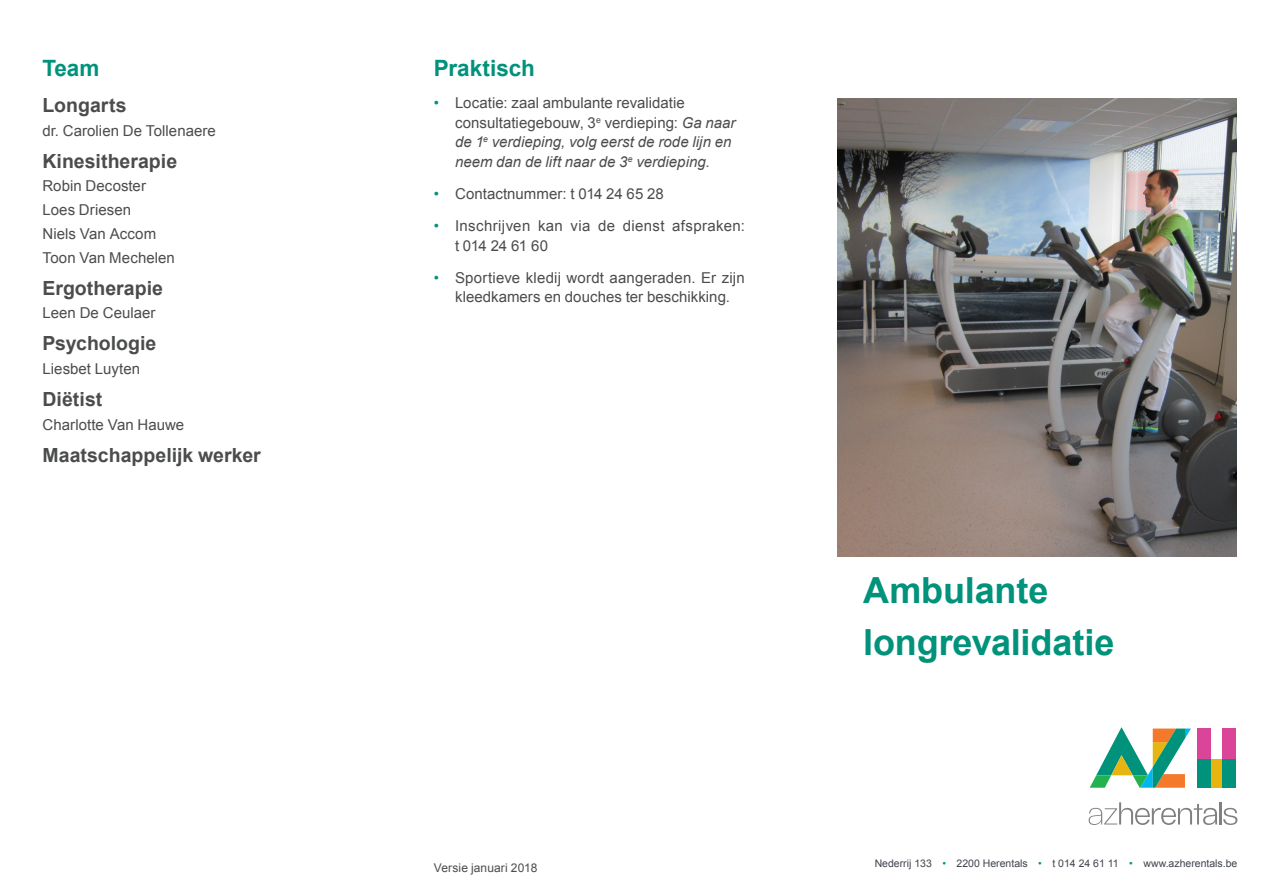
<style>
.page{position:relative;width:1263px;height:893px;background:#fff}
.page>*{position:absolute;margin:0;border:0;box-sizing:border-box;transform-origin:0 0}
.Hoofdtitel{font:700 36px "Arial";letter-spacing:-.005em;color:#00927a}
.Titel{font:700 22.5px "Arial";color:#00927a}
.Tussentitel{font:700 19.5px "Arial";color:#4b4c4d}
.Standaard_team{font:15px/19.5px "Arial";letter-spacing:.005em;color:#4b4c4d;text-align:center}
.t1{font:italic 15px/19.5px "Arial";color:#4b4c4d}
.Standaard_team-2{font:15px/19.5px "Arial";letter-spacing:.025em;color:#4b4c4d}
.Adresregel{font:12px "Arial";letter-spacing:.01em;color:#4b4c4d}
.t2{font:10.5px "Arial";color:#40444e}
.s1{font-style:normal;color:#00927a}
.s2{font-style:normal}
.s3{color:#00927a}
</style>
<div class="page">
<div style="left:1222px;top:728px;width:14px;height:31px;background:#da4599"></div>
<div style="left:1197px;top:728px;width:13px;height:31px;background:#da4599"></div>
<div style="left:1210px;top:759px;width:12px;height:29px;background:#e8b510"></div>
<svg style="left:1090px;top:727px;width:101px;height:61px"></svg>
<div style="left:1197px;top:759px;width:13px;height:29px;background:#00927a"></div>
<div style="left:1222px;top:759px;width:14px;height:29px;background:#00927a"></div>
<svg style="left:1089px;top:802px;width:128px;height:23px"></svg>
<hr style="left:1219px;top:802px;width:2px;height:22px;background:#808083">
<svg style="left:1223px;top:808px;width:14px;height:17px"></svg>
<img style="left:838px;top:99px;width:399px;height:457px">
<p class="Titel" style="left:43px;top:53px;width:58px">Team</p>
<p class="Tussentitel" style="left:43px;top:92px;width:86px">Longarts</p>
<p class="Standaard_team" style="left:43px;top:121px;width:175px">dr. Carolien De Tollenaere</p>
<p class="Tussentitel" style="left:43px;top:148px;width:136px">Kinesitherapie</p>
<p class="Standaard_team" style="left:43px;top:177px;width:105px">Robin Decoster</p>
<p class="Standaard_team" style="left:43px;top:200px;width:90px">Loes Driesen</p>
<p class="Standaard_team" style="left:43px;top:224px;width:115px">Niels Van Accom</p>
<p class="Standaard_team" style="left:43px;top:248px;width:134px">Toon Van Mechelen</p>
<p class="Tussentitel" style="left:43px;top:275px;width:122px">Ergotherapie</p>
<p class="Standaard_team" style="left:43px;top:304px;width:114px">Leen De Ceulaer</p>
<p class="Tussentitel" style="left:43px;top:330px;width:115px">Psychologie</p>
<p class="Standaard_team" style="left:43px;top:359px;width:99px">Liesbet Luyten</p>
<p class="Tussentitel" style="left:43px;top:386px;width:61px">Diëtist</p>
<p class="Standaard_team" style="left:43px;top:415px;width:143px">Charlotte Van Hauwe</p>
<p class="Tussentitel" style="left:43px;top:442px;width:220px">Maatschappelijk werker</p>
<p class="Titel" style="left:434px;top:53px;width:103px">Praktisch</p>
<p class="t1" style="left:455px;top:93px;width:282px;text-indent:-21px"><span class="s1">•</span> <span class="s2">Locatie: zaal ambulante revalidatie consultatiegebouw, 3</span><sup>e</sup> <span class="s2">verdieping:</span> Ga naar de 1<sup>e</sup> verdieping, volg eerst de rode lijn en neem dan de lift naar de 3<sup>e</sup> verdieping<span class="s2">.</span></p>
<p class="Standaard_team" style="left:434px;top:184px;width:231px"><span class="s3">•</span> Contactnummer: t 014 24 65 28</p>
<p class="Standaard_team-2" style="left:455px;top:216px;width:291px;text-indent:-21px"><span class="s3">•</span> Inschrijven kan via de dienst afspraken: t 014 24 61 60</p>
<p class="Standaard_team" style="left:434px;top:268px;width:313px"><span class="s3">•</span> Sportieve kledij wordt aangeraden. Er zijn kleedkamers en douches ter beschikking.</p>
<p class="Adresregel" style="left:434px;top:860px;width:105px">Versie januari 2018</p>
<p class="Hoofdtitel" style="left:863px;top:566px;width:187px">Ambulante</p>
<p class="Hoofdtitel" style="left:863px;top:618px;width:253px">longrevalidatie</p>
<p class="t2" style="left:875px;top:857px;width:364px">Nederrij 133 <span class="s3">•</span> 2200 Herentals <span class="s3">•</span> t 014 24 61 11 <span class="s3">•</span> www.azherentals.be</p>
</div>
